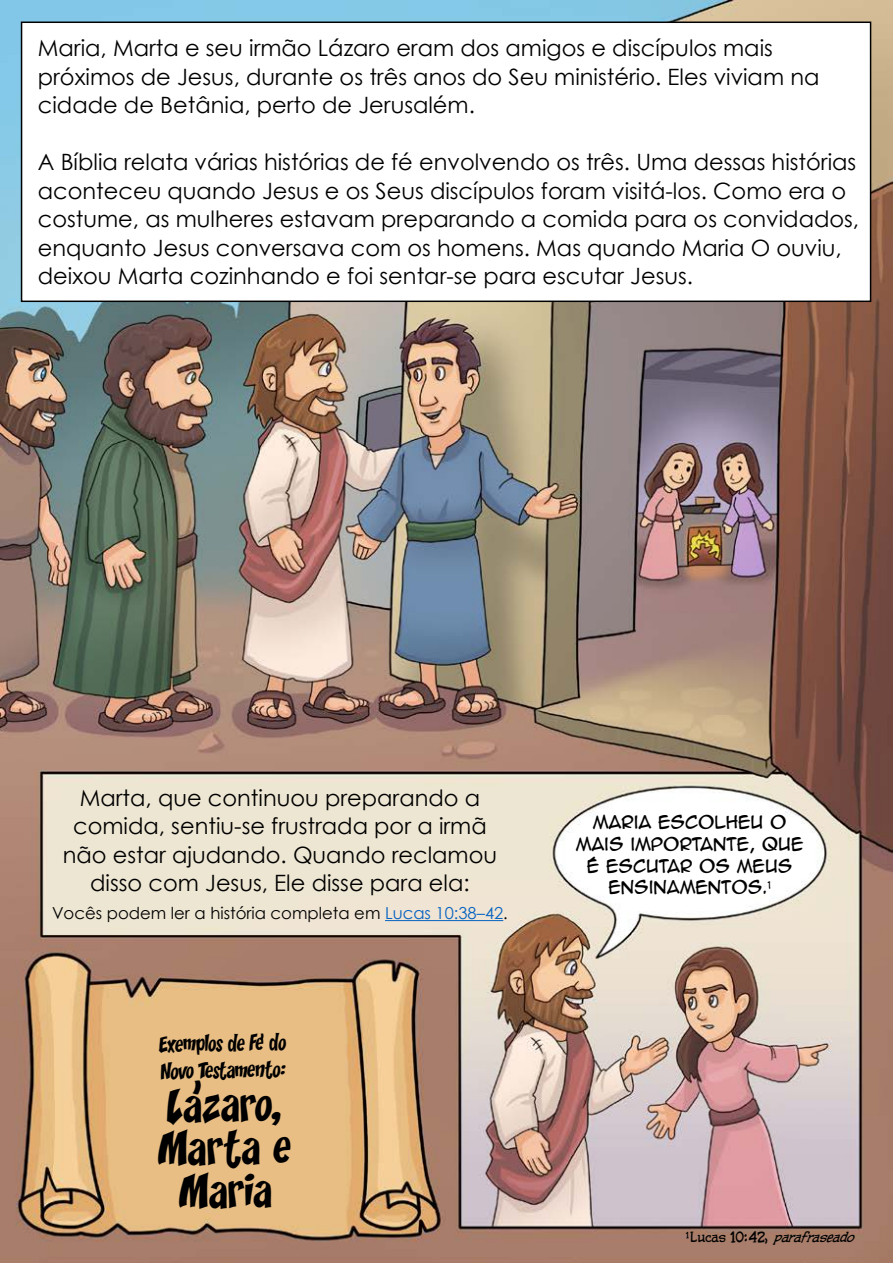
<style>
.page{position:relative;width:893px;height:1263px;background:#fff}
.page>*{position:absolute;margin:0;border:0;box-sizing:border-box;transform-origin:0 0}
.t1{font:42.6px/43.2px "Yikes";color:#000;text-align:center}
.t2{font:22.5px/28.5px "Century Gothic";color:#000}
.t3{font:20.25px/27px "Yikes";color:#000;scale:.96 1}
.t4{font:16.5px/21.8px "Anime Ace 2.0 BB";color:#000;text-align:center}
.t5{font:16.5px "Century Gothic";color:#000}
.t6{font:italic 13.2px "CC Pulp Fiction";color:#000}
.s1{color:#0563c1}
.s2{font-style:normal}
</style>
<div class="page">
<img style="left:0;top:0;width:893px;height:1263px">
<hr style="left:385px;top:920px;width:118px;height:1px;background:#0563c1">
<div style="left:22px;top:22px;width:849px;height:279px;background:#fff"></div>
<div style="left:21px;top:22px;width:850px;height:280px;border:2px solid #000"></div>
<p class="t2" style="left:38px;top:33px;width:783px">Maria, Marta e seu irmão Lázaro eram dos amigos e discípulos mais próximos de Jesus, durante os três anos do Seu ministério. Eles viviam na cidade de Betânia, perto de Jerusalém.</p>
<p class="t2" style="left:38px;top:147px;width:823px">A Bíblia relata várias histórias de fé envolvendo os três. Uma dessas histórias aconteceu quando Jesus e os Seus discípulos foram visitá-los. Como era o costume, as mulheres estavam preparando a comida para os convidados, enquanto Jesus conversava com os homens. Mas quando Maria O ouviu, deixou Marta cozinhando e foi sentar-se para escutar Jesus.</p>
<p class="t2" style="left:63px;top:783px;width:436px;text-align:center">Marta, que continuou preparando a comida, sentiu-se frustrada por a irmã não estar ajudando. Quando reclamou disso com Jesus, Ele disse para ela:</p>
<p class="t5" style="left:52px;top:901px;width:457px">Vocês podem ler a história completa em <span class="s1">Lucas 10:38–42</span>.</p>
<p class="t3" style="left:159px;top:1031px;width:135px;rotate:-1deg">Exemplos de Fe’ do<br>Novo Testamento:</p>
<p class="t1" style="left:156px;top:1086px;width:136px;rotate:-1deg">Lazaro,<br>Marta e<br>Maria</p>
<p class="t1" style="left:190px;top:1079px;width:11px">’</p>
<p class="t4" style="left:576px;top:810px;width:229px">MARIA ESCOLHEU O<br>MAIS IMPORTANTE, QUE<br>É ESCUTAR OS MEUS<br>ENSINAMENTOS.<sup>1</sup></p>
<p class="t6" style="left:686px;top:1231px;width:174px"><sup>1</sup><span class="s2">Lucas 10:42,</span> parafraseado</p>
</div>
